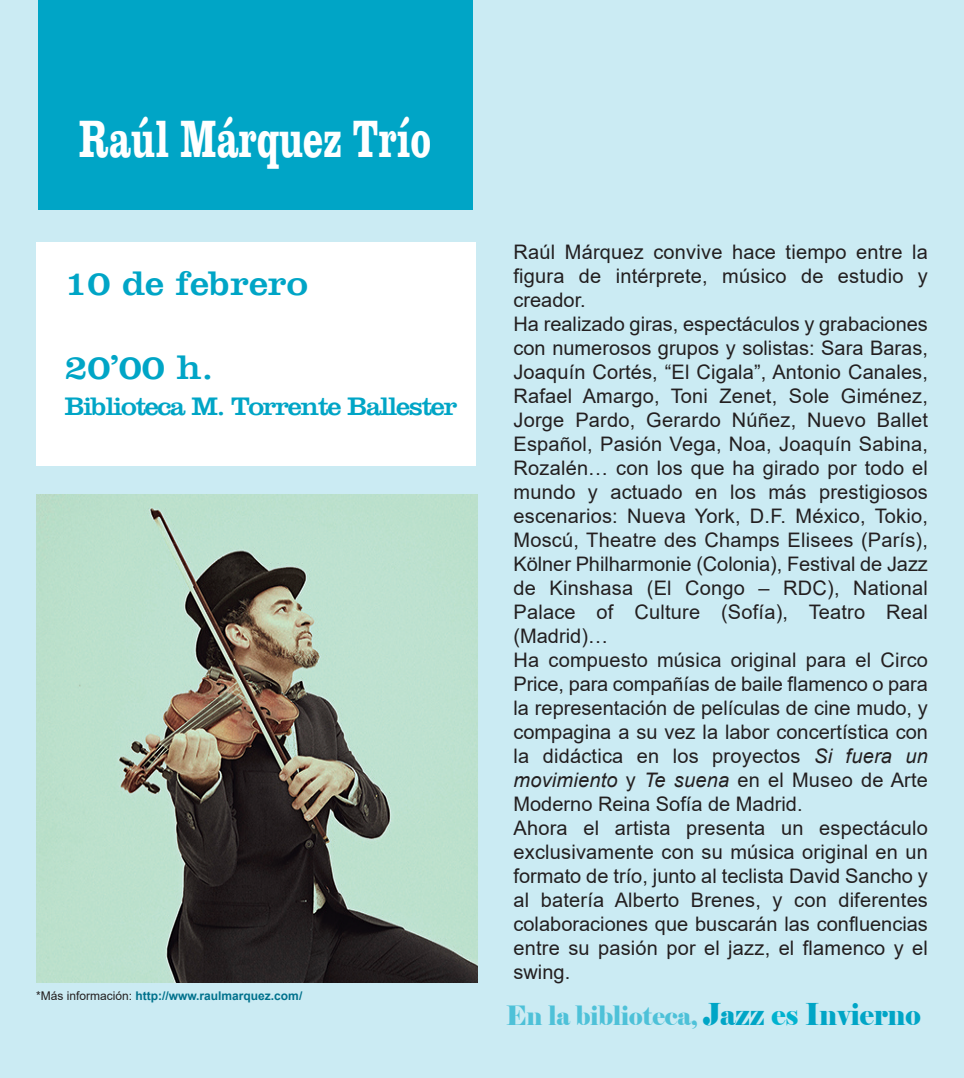
<style>
.page{position:relative;width:964px;height:1078px;background:#fff}
.page>*{position:absolute;margin:0;border:0;box-sizing:border-box;transform-origin:0 0}
.t1{font:700 53.9px "Clarendon";color:#fff;scale:.67 1}
.t2{font:35px "Clarendon";color:#00a5c6;scale:1.08 1}
.t3{font:26.5px "Elephant";color:#4ec1d8;scale:.9 1}
.t4{font:26px "Clarendon";letter-spacing:-.05em;color:#00a5c6;scale:1.08 1}
.t5{font:20px/24px "Arial";letter-spacing:.01em;color:#231f20}
.t6{font:700 12px "Arial";color:#00718c}
.s1{font-weight:400;color:#231f20}
.s2{font-style:italic}
.s3{font-size:30px;color:#00a5c6}
.s4{font-size:30px;color:#00b2cf}
</style>
<div class="page">
<div style="left:0;top:0;width:964px;height:1077px;background:#cbebf3"></div>
<div style="left:38px;top:0;width:434px;height:210px;background:#00a5c6"></div>
<img style="left:36px;top:495px;width:442px;height:487px">
<div style="left:36px;top:242px;width:439px;height:223px;background:#fff"></div>
<h1 class="t1" style="left:79px;top:106px;width:527px">Raúl Márquez Trío</h1>
<h2 class="t2" style="left:64px;top:263px;width:227px">10 de febrero</h2>
<h2 class="t2" style="left:64px;top:347px;width:139px">20’00 h.</h2>
<h3 class="t4" style="left:64px;top:391px;width:366px">Biblioteca M. Torrente Ballester</h3>
<p class="t6" style="left:36px;top:988px;width:268px"><span class="s1">*Más información:</span> http://www.raulmarquez.com/</p>
<p class="t5" style="left:513px;top:239px;width:416px">Raúl Márquez convive hace tiempo entre la figura de intérprete, músico de estudio y creador.<br>Ha realizado giras, espectáculos y grabaciones con numerosos grupos y solistas: Sara Baras, Joaquín Cortés, “El Cigala”, Antonio Canales, Rafael Amargo, Toni Zenet, Sole Giménez, Jorge Pardo, Gerardo Núñez, Nuevo Ballet Español, Pasión Vega, Noa, Joaquín Sabina, Rozalén… con los que ha girado por todo el mundo y actuado en los más prestigiosos escenarios: Nueva York, D.F. México, Tokio, Moscú, Theatre des Champs Elisees (París), Kölner Philharmonie (Colonia), Festival de Jazz de Kinshasa (El Congo – RDC), National Palace of Culture (Sofía), Teatro Real (Madrid)…<br>Ha compuesto música original para el Circo Price, para compañías de baile flamenco o para la representación de películas de cine mudo, y compagina a su vez la labor concertística con la didáctica en los proyectos <span class="s2">Si fuera un movimiento</span> y <span class="s2">Te suena</span> en el Museo de Arte Moderno Reina Sofía de Madrid.<br>Ahora el artista presenta un espectáculo exclusivamente con su música original en un formato de trío, junto al teclista David Sancho y al batería Alberto Brenes, y con diferentes colaboraciones que buscarán las confluencias entre su pasión por el jazz, el flamenco y el swing.</p>
<h3 class="t3" style="left:506px;top:999px;width:462px">En la biblioteca, <span class="s3">Jazz</span> <span class="s4">es</span> <span class="s3">Invierno</span></h3>
</div>
